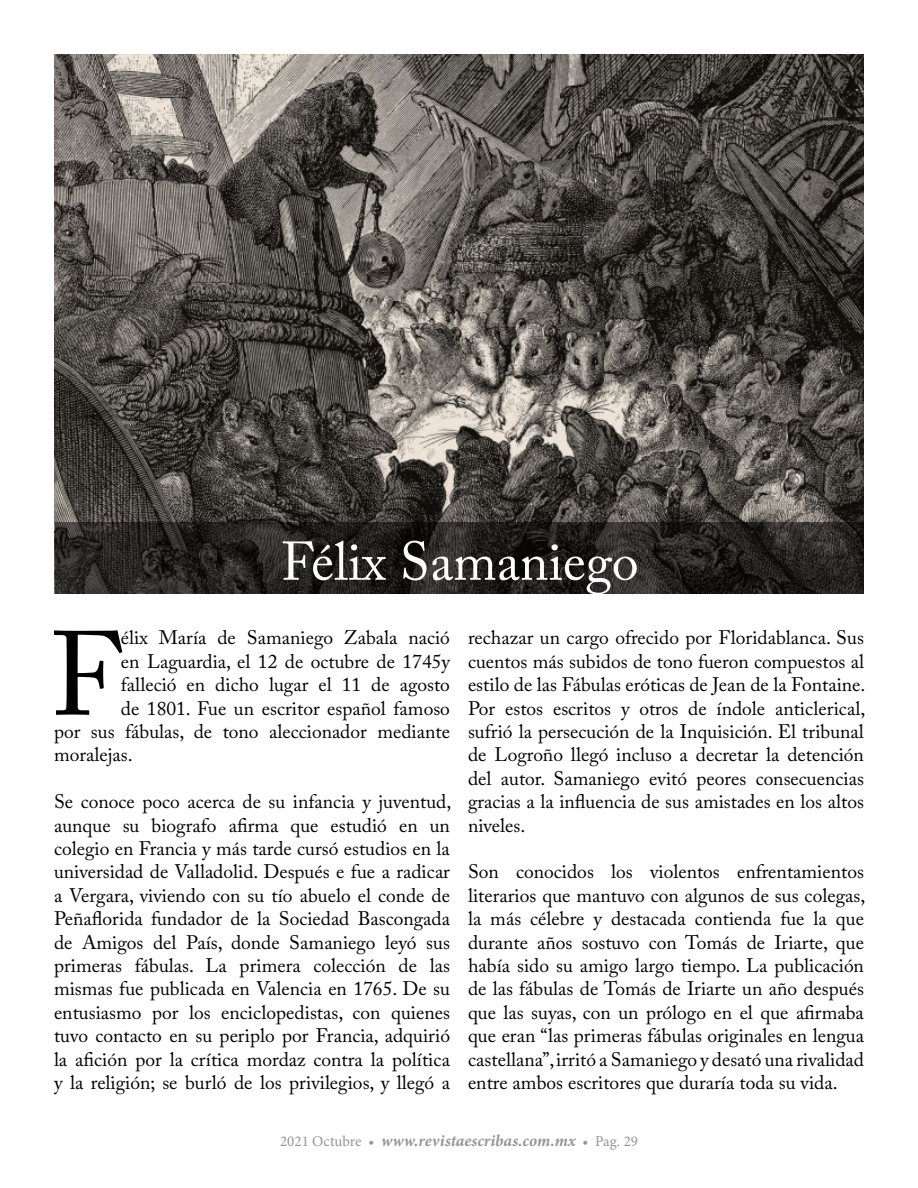
<style>
.page{position:relative;width:918px;height:1188px;background:#fff}
.page>*{position:absolute;margin:0;border:0;box-sizing:border-box;transform-origin:0 0}
.t1{font:118.2px "Adobe Caslon Pro";color:#000}
.t2{font:54px "Adobe Caslon Pro";color:#fff}
.t3{font:19.5px/23.4px "Adobe Caslon Pro";color:#000;text-align:justify}
.t4{font:italic 700 16.5px "Minion Pro";letter-spacing:.005em;color:#939598}
.s1{font-weight:400;font-style:normal;font-size:15px}
</style>
<div class="page">
<img style="left:54px;top:54px;width:810px;height:540px">
<svg style="left:56px;top:522px;width:808px;height:72px;background:#242320"></svg>
<h2 class="t2" style="left:281px;top:529px;width:359px">Félix Samaniego</h2>
<h1 class="t1" style="left:50px;top:605px;width:72px">F</h1>
<p class="t3" style="left:121px;top:626px;width:331px">élix María de Samaniego Zabala nació</p>
<p class="t3" style="left:121px;top:649px;width:331px">en Laguardia, el 12 de octubre de 1745y</p>
<p class="t3" style="left:121px;top:673px;width:331px">falleció en dicho lugar el 11 de agosto</p>
<p class="t3" style="left:121px;top:696px;width:331px">de 1801. Fue un escritor español famoso</p>
<p class="t3" style="left:54px;top:720px;width:398px">por sus fábulas, de tono aleccionador mediante</p>
<p class="t3" style="left:54px;top:743px;width:80px">moralejas.</p>
<p class="t3" style="left:54px;top:790px;width:399px">Se conoce poco acerca de su infancia y juventud, aunque su biografo afirma que estudió en un colegio en Francia y más tarde cursó estudios en la universidad de Valladolid. Después e fue a radicar a Vergara, viviendo con su tío abuelo el conde de Peñaflorida fundador de la Sociedad Bascongada de Amigos del País, donde Samaniego leyó sus primeras fábulas. La primera colección de las mismas fue publicada en Valencia en 1765. De su entusiasmo por los enciclopedistas, con quienes tuvo contacto en su periplo por Francia, adquirió la afición por la crítica mordaz contra la política y la religión; se burló de los privilegios, y llegó a</p>
<p class="t3" style="left:468px;top:626px;width:399px">rechazar un cargo ofrecido por Floridablanca. Sus cuentos más subidos de tono fueron compuestos al estilo de las Fábulas eróticas de Jean de la Fontaine.<br>Por estos escritos y otros de índole anticlerical, sufrió la persecución de la Inquisición. El tribunal de Logroño llegó incluso a decretar la detención del autor. Samaniego evitó peores consecuencias gracias a la influencia de sus amistades en los altos niveles.</p>
<p class="t3" style="left:468px;top:860px;width:399px">Son conocidos los violentos enfrentamientos literarios que mantuvo con algunos de sus colegas, la más célebre y destacada contienda fue la que durante años sostuvo con Tomás de Iriarte, que había sido su amigo largo tiempo. La publicación de las fábulas de Tomás de Iriarte un año después que las suyas, con un prólogo en el que afirmaba que eran “las primeras fábulas originales en lengua castellana”, irritó a Samaniego y desató una rivalidad entre ambos escritores que duraría toda su vida.</p>
<p class="t4" style="left:280px;top:1129px;width:360px"><span class="s1">2021 Octubre •</span> www.revistaescribas.com.mx <span class="s1">• Pag. 29</span></p>
</div>
